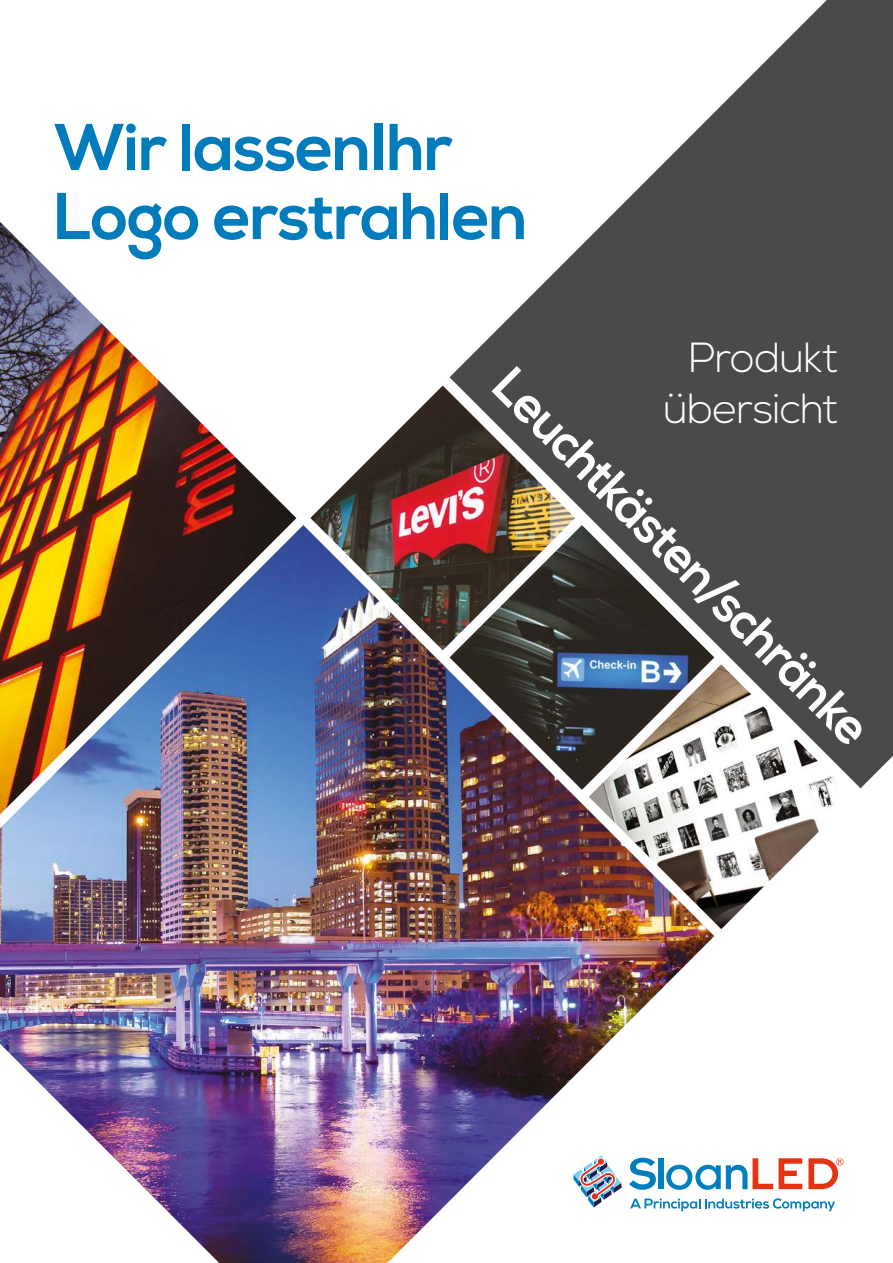
<style>
.page{position:relative;width:893px;height:1263px;background:#fff}
.page>*{position:absolute;margin:0;border:0;box-sizing:border-box;transform-origin:0 0}
.t1{font:700 66px/69px "Nexa";letter-spacing:-.02em;color:#007bbb}
.t2{font:700 51px "Nexa";color:#fff;scale:.95 1}
.t3{font:300 42px/50.4px "Nexa";letter-spacing:-.015em;color:#fff;text-align:right}
</style>
<div class="page">
<svg style="left:449px;top:0;width:444px;height:788px;fill:#4a4a49"></svg>
<img style="left:0;top:222px;width:296px;height:303px">
<img style="left:310px;top:386px;width:265px;height:139px">
<img style="left:714px;top:664px;width:140px;height:265px">
<img style="left:0;top:525px;width:714px;height:738px">
<svg style="left:630px;top:1198px;width:205px;height:13px"></svg>
<svg style="left:573px;top:1155px;width:49px;height:52px"></svg>
<svg style="left:779px;top:1158px;width:23px;height:31px"></svg>
<svg style="left:808px;top:1158px;width:35px;height:31px"></svg>
<svg style="left:629px;top:1158px;width:27px;height:32px"></svg>
<div style="left:658px;top:1158px;width:5px;height:31px;background:#007fbf"></div>
<svg style="left:666px;top:1158px;width:107px;height:32px"></svg>
<p class="t1" style="left:54px;top:115px;width:476px">Wir lassenIhr<br>Logo erstrahlen</p>
<p class="t3" style="left:663px;top:335px;width:177px">Produkt übersicht</p>
<p class="t2" style="left:523px;top:356px;width:537px;rotate:45deg">Leuchtkästen/schränke</p>
</div>
